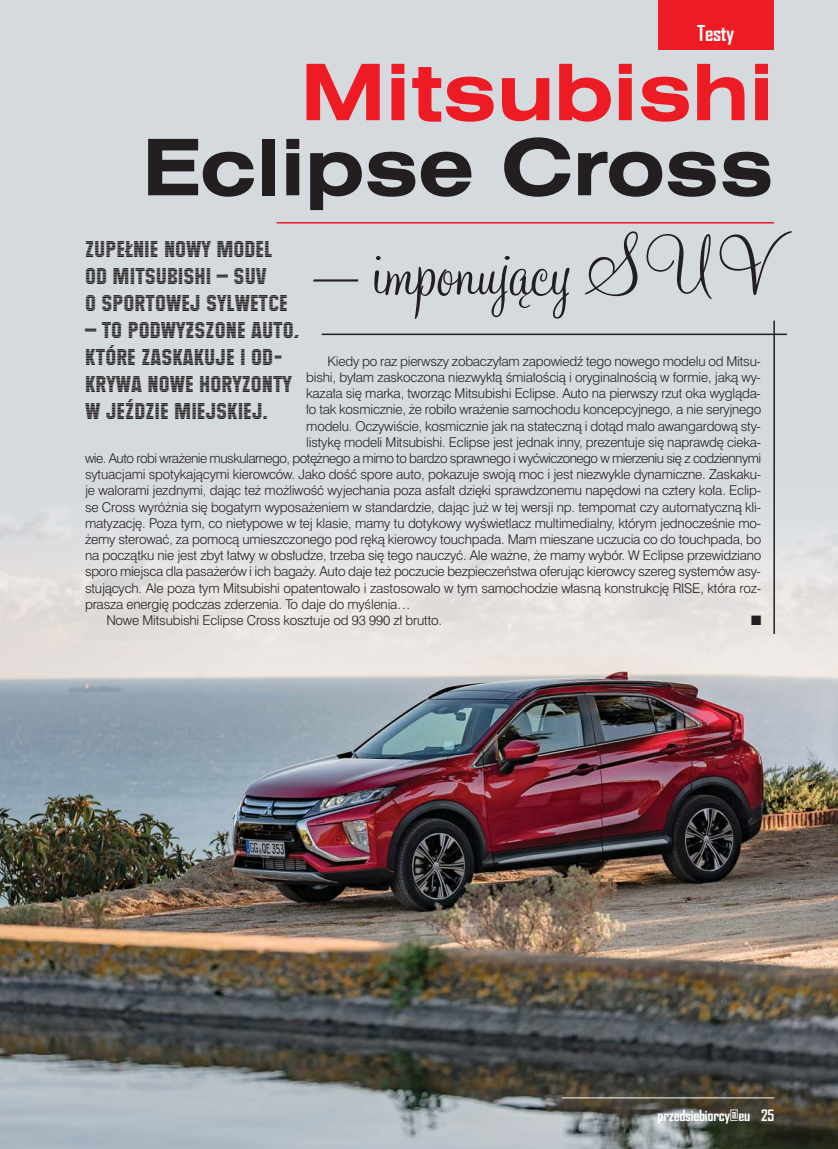
<style>
.page{position:relative;width:838px;height:1149px;background:#fff}
.page>*{position:absolute;margin:0;border:0;box-sizing:border-box;transform-origin:0 0}
.t1{font:90px "Monterey EU";letter-spacing:-.01em;color:#231f20}
.t2{font:700 78px "Swis 721 Ex EU";letter-spacing:-.01em;color:#231f20}
.t3{font:700 78px "Swis 721 Ex EU";letter-spacing:-.01em;color:#ed1c24}
.t4{font:22.5px/27px "Maximus EU";color:#231f20}
.t5{font:700 21px "Agency FB";letter-spacing:-.02em;color:#fff}
.t6{font:700 15px "Agency FB";letter-spacing:-.02em;color:#fff}
.t7{font:13.5px "Swis 721 Lt EU";letter-spacing:-.015em;color:#231f20}
.t8{font:13.5px "Swis 721 Lt EU";letter-spacing:-.04em;color:#231f20}
.t9{font:13.5px "Zapf Dingbats ITC";color:#231f20}
</style>
<div class="page">
<img style="left:0;top:0;width:838px;height:1148px">
<hr style="left:773px;top:320px;width:2px;height:314px;background:#231f20">
<hr style="left:322px;top:333px;width:465px;height:2px;background:#231f20">
<hr style="left:276px;top:222px;width:498px;height:1px;background:#ed1c24">
<hr style="left:561px;top:1097px;width:213px;height:1px;background:#fff">
<div style="left:658px;top:0;width:116px;height:50px;background:#ed1c24"></div>
<h3 class="t5" style="left:697px;top:21px;width:39px">Testy</h3>
<h2 class="t3" style="left:300px;top:64px;width:475px">Mitsubishi</h2>
<h2 class="t2" style="left:142px;top:139px;width:634px">Eclipse Cross</h2>
<h3 class="t4" style="left:85px;top:235px;width:204px">ZUPEŁNIE NOWY MODEL<br>OD MITSUBISHI – SUV<br>O SPORTOWEJ SYLWETCE</h3>
<h3 class="t4" style="left:85px;top:316px;width:216px">– TO PODWYŻSZONE AUTO,<br>KTÓRE ZASKAKUJE I OD-<br>KRYWA NOWE HORYZONTY<br>W JEŹDZIE MIEJSKIEJ.</h3>
<h1 class="t1" style="left:313px;top:239px;width:462px">– imponujący SUV</h1>
<p class="t7" style="left:327px;top:356px;width:435px">Kiedy po raz pierwszy zobaczyłam zapowiedź tego nowego modelu od Mitsu-</p>
<p class="t7" style="left:306px;top:372px;width:456px">bishi, byłam zaskoczona niezwykłą śmiałością i oryginalnością w formie, jaką wy-</p>
<p class="t7" style="left:306px;top:388px;width:456px">kazała się marka, tworząc Mitsubishi Eclipse. Auto na pierwszy rzut oka wygląda-</p>
<p class="t7" style="left:306px;top:404px;width:456px">ło tak kosmicznie, że robiło wrażenie samochodu koncepcyjnego, a nie seryjnego</p>
<p class="t7" style="left:306px;top:421px;width:456px">modelu. Oczywiście, kosmicznie jak na stateczną i dotąd mało awangardową sty-</p>
<p class="t7" style="left:306px;top:437px;width:456px">listykę modeli Mitsubishi. Eclipse jest jednak inny, prezentuje się naprawdę cieka-</p>
<p class="t8" style="left:85px;top:453px;width:678px">wie. Auto robi wrażenie muskularnego, potężnego a mimo to bardzo sprawnego i wyćwiczonego w mierzeniu się z codziennymi</p>
<p class="t7" style="left:85px;top:469px;width:677px">sytuacjami spotykającymi kierowców. Jako dość spore auto, pokazuje swoją moc i jest niezwykle dynamiczne. Zaskaku-</p>
<p class="t7" style="left:85px;top:485px;width:677px">je walorami jezdnymi, dając też możliwość wyjechania poza asfalt dzięki sprawdzonemu napędowi na cztery koła. Eclip-</p>
<p class="t7" style="left:85px;top:502px;width:677px">se Cross wyróżnia się bogatym wyposażeniem w standardzie, dając już w tej wersji np. tempomat czy automatyczną kli-</p>
<p class="t7" style="left:85px;top:518px;width:677px">matyzację. Poza tym, co nietypowe w tej klasie, mamy tu dotykowy wyświetlacz multimedialny, którym jednocześnie mo-</p>
<p class="t7" style="left:85px;top:534px;width:678px">żemy sterować, za pomocą umieszczonego pod ręką kierowcy touchpada. Mam mieszane uczucia co do touchpada, bo</p>
<p class="t7" style="left:85px;top:550px;width:678px">na początku nie jest zbyt łatwy w obsłudze, trzeba się tego nauczyć. Ale ważne, że mamy wybór. W Eclipse przewidziano</p>
<p class="t7" style="left:85px;top:566px;width:677px">sporo miejsca dla pasażerów i ich bagaży. Auto daje też poczucie bezpieczeństwa oferując kierowcy szereg systemów asy-</p>
<p class="t7" style="left:85px;top:583px;width:677px">stujących. Ale poza tym Mitsubishi opatentowało i zastosowało w tym samochodzie własną konstrukcję RISE, która roz-</p>
<p class="t7" style="left:85px;top:599px;width:327px">prasza energię podczas zderzenia. To daje do myślenia…</p>
<p class="t7" style="left:106px;top:615px;width:337px">Nowe Mitsubishi Eclipse Cross kosztuje od 93 990 zł brutto.</p>
<p class="t9" style="left:751px;top:615px;width:12px">■</p>
<p class="t6" style="left:657px;top:1106px;width:118px">przedsiebiorcy@eu 25</p>
</div>
